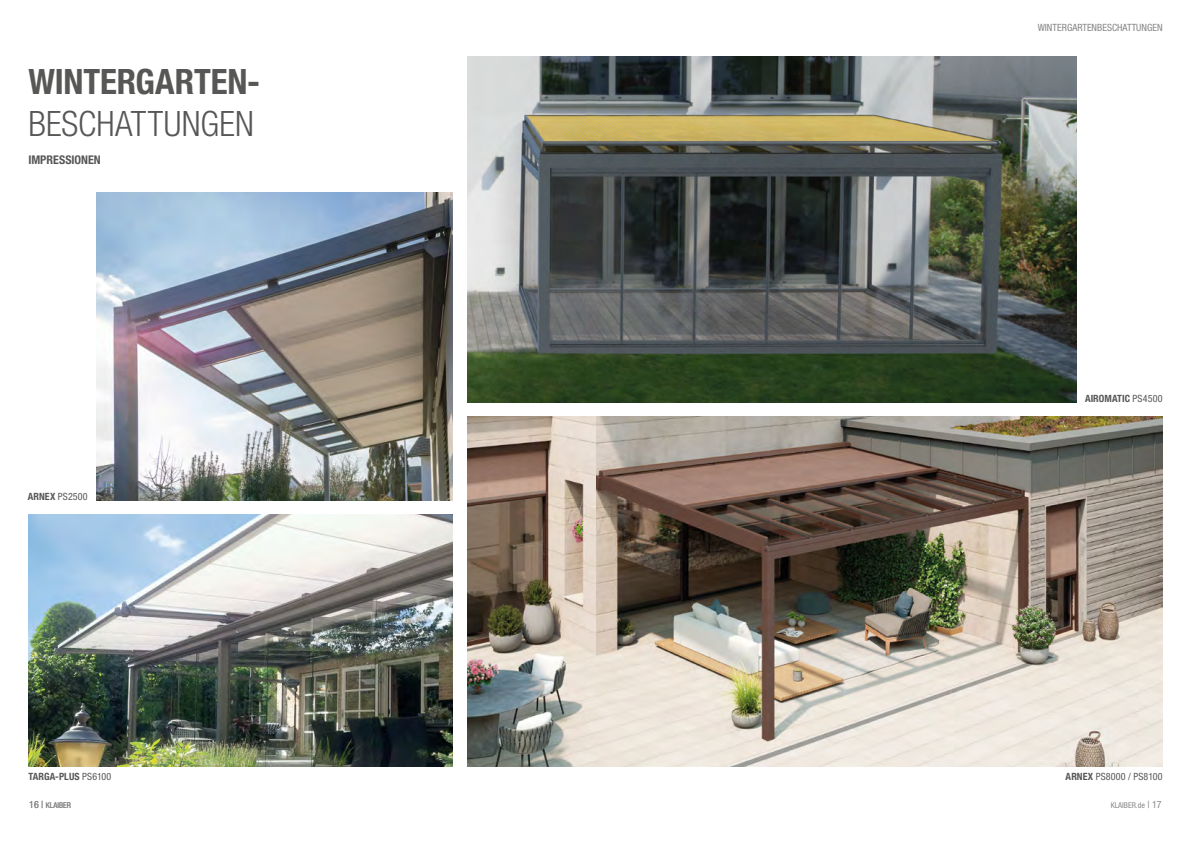
<style>
.page{position:relative;width:1191px;height:842px;background:#fff}
.page>*{position:absolute;margin:0;border:0;box-sizing:border-box;transform-origin:0 0}
.t1{font:700 condensed 35px "Helvetica Neue LT Std";letter-spacing:-.005em;color:#575756}
.t2{font:300 condensed 35px "Helvetica Neue LT Std";letter-spacing:.005em;color:#575756}
.t3{font:700 condensed 12px "Helvetica Neue LT Std";color:#575756}
.t4{font:700 condensed 10px "Helvetica Neue LT Std";letter-spacing:.005em;color:#575756}
.t5{font:condensed 10px "Helvetica Neue LT Std";letter-spacing:.02em;color:#575756}
.t6{font:condensed 10px "Helvetica Neue LT Std";color:#878787}
.t7{font:condensed 8px "Helvetica Neue LT Std";color:#878787}
.s1{font-weight:700}
.s2{font-weight:400}
.s3{font-size:10px}
</style>
<div class="page">
<img style="left:28px;top:514px;width:425px;height:252px">
<img style="left:96px;top:192px;width:357px;height:308px">
<img style="left:468px;top:57px;width:119px;height:345px">
<img style="left:468px;top:416px;width:119px;height:350px">
<svg style="left:467px;top:640px;width:33px;height:27px"></svg>
<img style="left:595px;top:57px;width:481px;height:345px">
<img style="left:595px;top:416px;width:567px;height:350px">
<img style="left:587px;top:57px;width:8px;height:345px">
<svg style="left:1052px;top:640px;width:43px;height:27px"></svg>
<h1 class="t1" style="left:28px;top:60px;width:233px">WINTERGARTEN-</h1>
<h1 class="t2" style="left:28px;top:104px;width:227px">BESCHATTUNGEN</h1>
<p class="t3" style="left:28px;top:152px;width:74px">IMPRESSIONEN</p>
<p class="t5" style="left:28px;top:491px;width:61px"><span class="s1">ARNEX</span> PS2500</p>
<p class="t4" style="left:28px;top:770px;width:85px">TARGA-PLUS <span class="s2">PS6100</span></p>
<p class="t7" style="left:29px;top:801px;width:43px"><span class="s3">16 |</span> KLAIBER</p>
<p class="t6" style="left:1037px;top:22px;width:126px">WINTERGARTENBESCHATTUNGEN</p>
<p class="t4" style="left:1085px;top:392px;width:79px">AIROMATIC <span class="s2">PS4500</span></p>
<p class="t5" style="left:1065px;top:771px;width:98px"><span class="s1">ARNEX</span> PS8000 / PS8100</p>
<p class="t7" style="left:1110px;top:801px;width:52px">KLAIBER.de <span class="s3">| 17</span></p>
</div>
